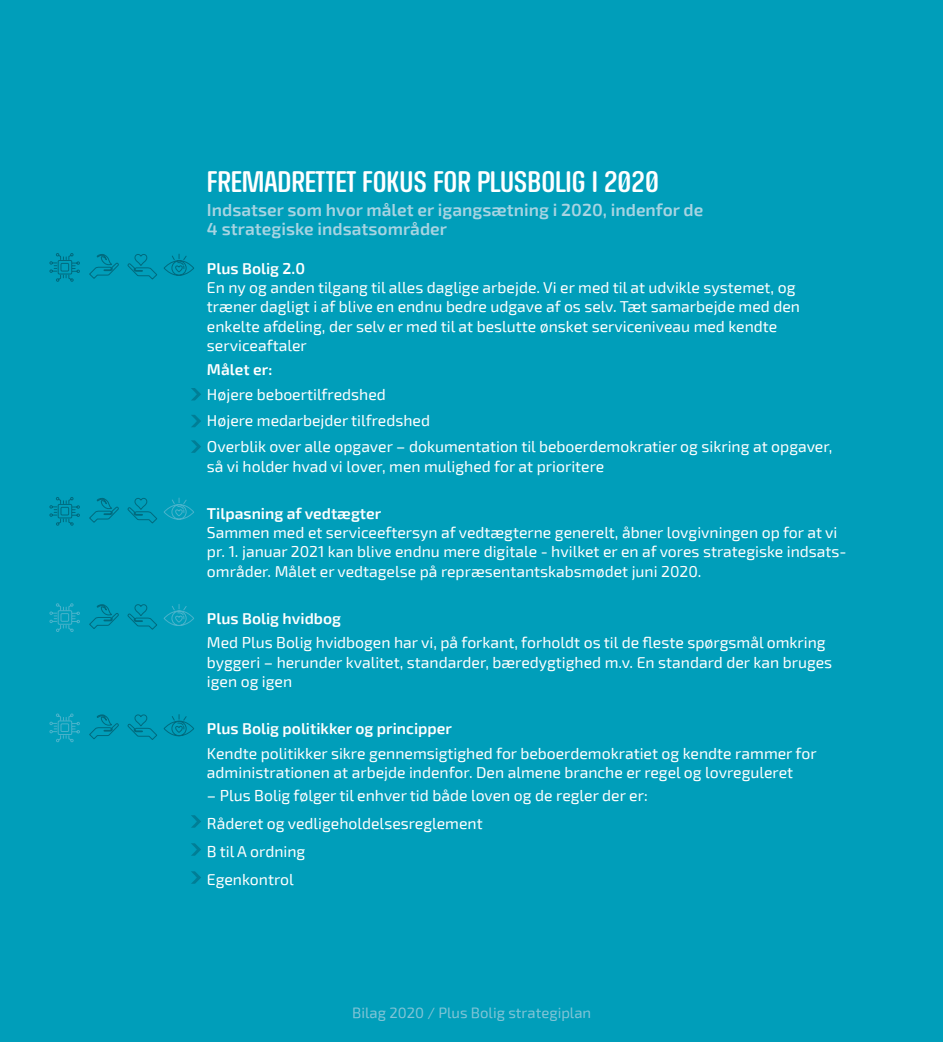
<style>
.page{position:relative;width:943px;height:1042px;background:#009eba}
.page>*{position:absolute;margin:0;border:0;box-sizing:border-box;transform-origin:0 0}
.t1{font:29.75px "RICHARDMILLERROUNDED";color:#fff}
.t2{font:600 17.5px/19.2px "Exo 2";color:#a8d4e2}
.t3{font:15.75px/19.2px "Exo 2";color:#fff}
.t4{font:600 15.75px "Exo 2";color:#fff}
.t5{font:14.88px "Exo 2";color:#81c4d6}
</style>
<div class="page">
<hr style="left:942px;top:0;width:1px;height:1042px;background:#dedbd7">
<svg style="left:191px;top:388px;width:10px;height:12px"></svg>
<svg style="left:191px;top:415px;width:10px;height:12px"></svg>
<svg style="left:191px;top:440px;width:10px;height:13px"></svg>
<svg style="left:191px;top:815px;width:10px;height:12px"></svg>
<svg style="left:191px;top:843px;width:10px;height:13px"></svg>
<svg style="left:191px;top:871px;width:10px;height:13px"></svg>
<svg style="left:49px;top:253px;width:31px;height:29px"></svg>
<svg style="left:89px;top:254px;width:30px;height:25px"></svg>
<svg style="left:127px;top:254px;width:67px;height:26px"></svg>
<svg style="left:49px;top:497px;width:31px;height:29px"></svg>
<svg style="left:89px;top:498px;width:30px;height:25px"></svg>
<svg style="left:127px;top:497px;width:67px;height:27px"></svg>
<svg style="left:49px;top:603px;width:31px;height:29px"></svg>
<svg style="left:89px;top:604px;width:30px;height:25px"></svg>
<svg style="left:127px;top:604px;width:67px;height:26px"></svg>
<svg style="left:49px;top:713px;width:31px;height:29px"></svg>
<svg style="left:89px;top:714px;width:30px;height:25px"></svg>
<svg style="left:127px;top:714px;width:67px;height:26px"></svg>
<svg style="left:942px;top:228px;width:1px;height:123px"></svg>
<h1 class="t1" style="left:207px;top:166px;width:453px">FREMADRETTET FOKUS FOR PLUSBOLIG I 2020</h1>
<p class="t2" style="left:207px;top:201px;width:498px">Indsatser som hvor målet er igangsætning i 2020, indenfor de<br>4 strategiske indsatsområder</p>
<p class="t4" style="left:207px;top:259px;width:100px">Plus Bolig 2.0</p>
<p class="t3" style="left:207px;top:278px;width:594px">En ny og anden tilgang til alles daglige arbejde. Vi er med til at udvikle systemet, og træner dagligt i af blive en endnu bedre udgave af os selv. Tæt samarbejde med den enkelte afdeling, der selv er med til at beslutte ønsket serviceniveau med kendte serviceaftaler</p>
<p class="t4" style="left:207px;top:360px;width:67px">Målet er:</p>
<p class="t3" style="left:207px;top:381px;width:627px;line-height:26.2px">Højere beboertilfredshed<br>Højere medarbejder tilfredshed<br>Overblik over alle opgaver – dokumentation til beboerdemokratier og sikring at opgaver,</p>
<p class="t3" style="left:207px;top:457px;width:399px">så vi holder hvad vi lover, men mulighed for at prioritere</p>
<p class="t4" style="left:207px;top:504px;width:176px">Tilpasning af vedtægter</p>
<p class="t3" style="left:207px;top:523px;width:641px">Sammen med et serviceeftersyn af vedtægterne generelt, åbner lovgivningen op for at vi pr. 1. januar 2021 kan blive endnu mere digitale - hvilket er en af vores strategiske indsats&shy;områder. Målet er vedtagelse på repræsentantskabsmødet juni 2020.</p>
<p class="t4" style="left:207px;top:609px;width:136px">Plus Bolig hvidbog</p>
<p class="t3" style="left:207px;top:633px;width:626px">Med Plus Bolig hvidbogen har vi, på forkant, forholdt os til de fleste spørgsmål omkring byggeri – herunder kvalitet, standarder, bæredygtighed m.v. En standard der kan bruges igen og igen</p>
<p class="t4" style="left:207px;top:719px;width:246px">Plus Bolig politikker og principper</p>
<p class="t3" style="left:207px;top:744px;width:611px">Kendte politikker sikre gennemsigtighed for beboerdemokratiet og kendte rammer for administrationen at arbejde indenfor. Den almene branche er regel og lovreguleret</p>
<p class="t3" style="left:207px;top:781px;width:442px;line-height:28px">– Plus Bolig følger til enhver tid både loven og de regler der er:<br>Råderet og vedligeholdelsesreglement<br>B til A ordning<br>Egenkontrol</p>
<p class="t5" style="left:352px;top:1004px;width:240px">Bilag 2020 / Plus Bolig strategiplan</p>
</div>
